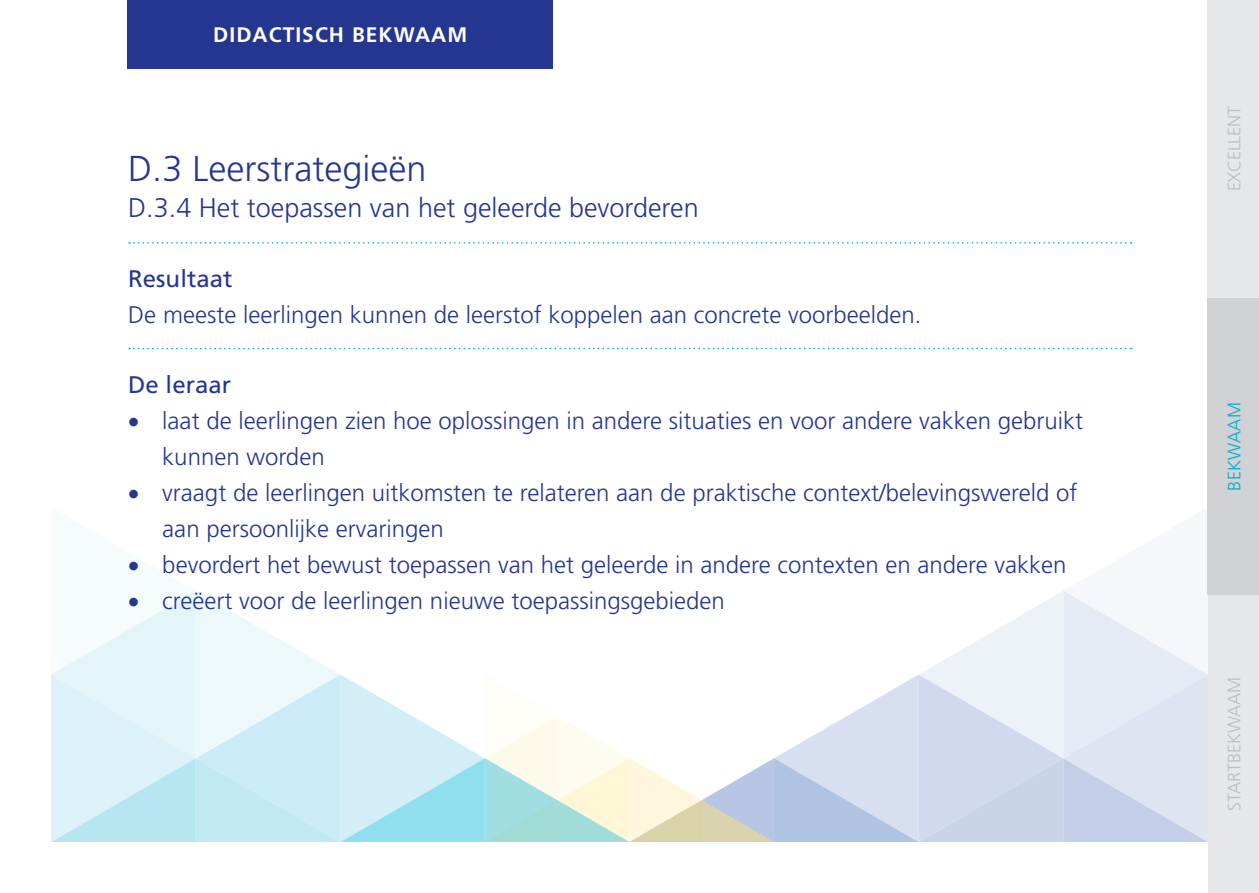
<style>
.page{position:relative;width:1259px;height:893px;background:#fff}
.page>*{position:absolute;margin:0;border:0;box-sizing:border-box;transform-origin:0 0}
.t1{font:300 36px "Frutiger";color:#253690}
.t2{font:300 27px "Frutiger";color:#253690}
.t3{font:300 24px/36px "Frutiger";color:#253690}
.t4{font:24px "Frutiger";color:#253690}
.t5{font:700 21px "Frutiger";letter-spacing:.05em;color:#fff}
.t6{font:300 18px "Frutiger";letter-spacing:-.015em;color:#bcbdc0}
.t7{font:300 18px "Frutiger";letter-spacing:.02em;color:#00acd5}
</style>
<div class="page">
<div style="left:128px;top:0;width:425px;height:69px;background:#253690"></div>
<div style="left:1208px;top:298px;width:51px;height:297px;background:#d1d2d4"></div>
<div style="left:1208px;top:595px;width:51px;height:298px;background:#e6e7e9"></div>
<div style="left:1208px;top:0;width:51px;height:298px;background:#e6e7e9"></div>
<svg style="left:129px;top:242px;width:1002px;height:2px"></svg>
<svg style="left:129px;top:348px;width:1002px;height:1px"></svg>
<svg style="left:51px;top:501px;width:1157px;height:341px"></svg>
<p class="t5" style="left:213px;top:22px;width:255px">DIDACTISCH BEKWAAM</p>
<h1 class="t1" style="left:128px;top:148px;width:300px">D.3 Leerstrategieën</h1>
<p class="t2" style="left:128px;top:193px;width:572px">D.3.4 Het toepassen van het geleerde bevorderen</p>
<p class="t4" style="left:128px;top:265px;width:106px">Resultaat</p>
<p class="t3" style="left:128px;top:297px;width:795px">De meeste leerlingen kunnen de leerstof koppelen aan concrete voorbeelden.</p>
<p class="t4" style="left:128px;top:370px;width:104px">De leraar</p>
<p class="t3" style="left:162px;top:402px;width:922px;text-indent:-34px">• laat de leerlingen zien hoe oplossingen in andere situaties en voor andere vakken gebruikt kunnen worden</p>
<p class="t3" style="left:162px;top:474px;width:916px;text-indent:-34px">• vraagt de leerlingen uitkomsten te relateren aan de praktische context/belevingswereld of aan persoonlijke ervaringen</p>
<p class="t3" style="left:128px;top:546px;width:939px">• bevordert het bewust toepassen van het geleerde in andere contexten en andere vakken</p>
<p class="t3" style="left:128px;top:582px;width:598px">• creëert voor de leerlingen nieuwe toepassingsgebieden</p>
<p class="t6" style="left:1224px;top:191px;width:86px;rotate:-90deg">excellent</p>
<p class="t7" style="left:1224px;top:491px;width:90px;rotate:-90deg">Bekwaam</p>
<p class="t6" style="left:1224px;top:811px;width:136px;rotate:-90deg">Startbekwaam</p>
</div>
